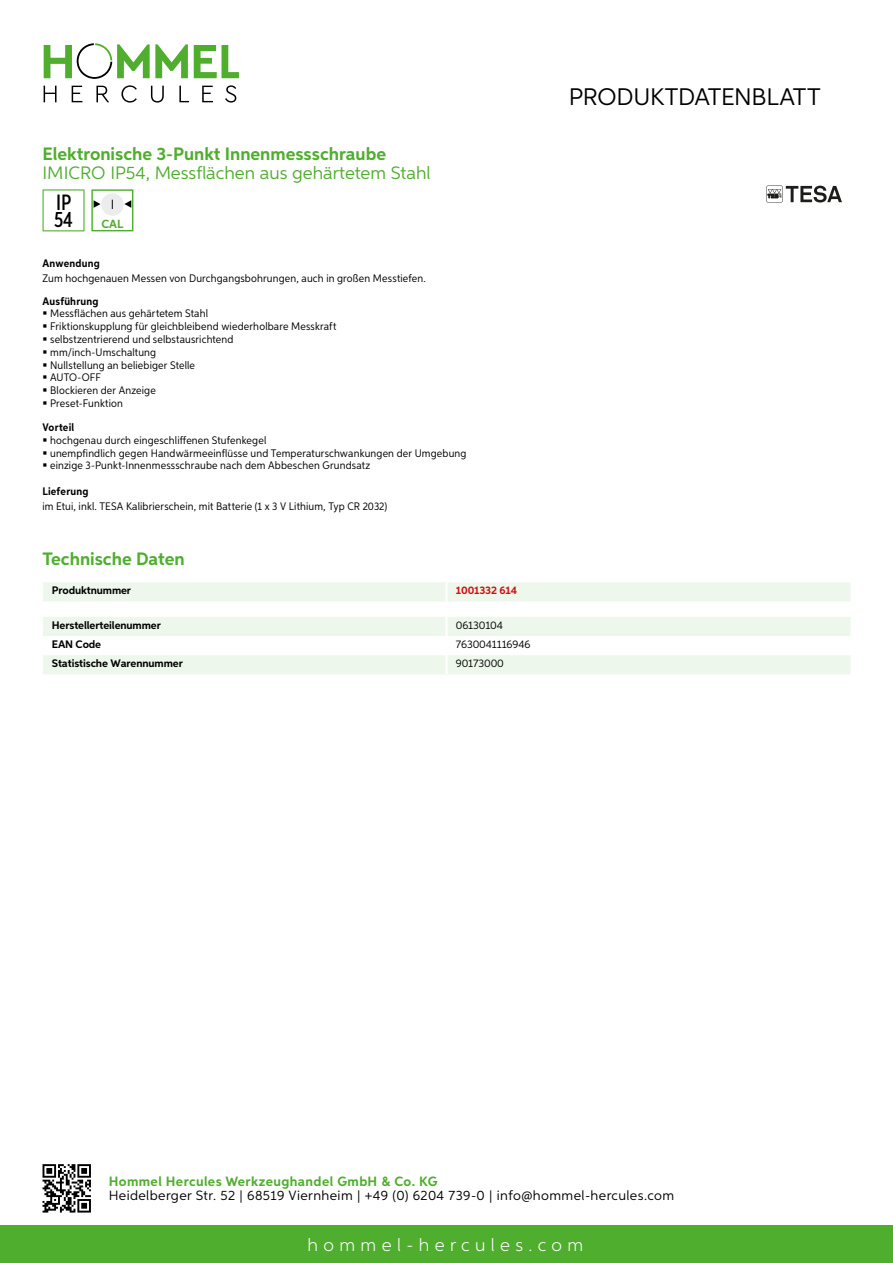
<style>
.page{position:relative;width:893px;height:1263px;background:#fff}
.page>*{position:absolute;margin:0;border:0;box-sizing:border-box;transform-origin:0 0}
.t1{font:24px "Aspira";letter-spacing:-.01em;color:#000}
.t2{font:500 22.2px/17.9px "Aspira XX Nar";color:#000}
.t3{font:700 18px "Aspira";color:#50ae2f}
.t4{font:18px "Aspira";color:#50ae2f}
.t5{font:300 18px "Aspira";letter-spacing:.3em;color:#fff}
.t6{font:13.5px "Aspira";letter-spacing:.03em;color:#000}
.t7{font:700 13.5px "Aspira";letter-spacing:.03em;color:#50ae2f}
.t8{font:13.35px "Aspira";color:#000}
.t9{font:700 11.85px "Aspira";color:#50ae2f}
.t10{font:10.95px/12.8px "Aspira Nar";letter-spacing:.015em;color:#000}
.t11{font:700 10.95px "Aspira";letter-spacing:-.01em;color:#000}
.t12{font:700 10.95px "Aspira Nar";letter-spacing:.02em;color:#000}
.t13{font:10.95px "Aspira";letter-spacing:-.01em;color:#000}
.t14{font:700 10.95px "Aspira";letter-spacing:-.01em;color:#cd1013}
</style>
<div class="page">
<div style="left:0;top:1226px;width:893px;height:37px;background:#50ae2f"></div>
<svg style="left:43px;top:1164px;width:48px;height:48px"></svg>
<svg style="left:194px;top:45px;width:45px;height:33px"></svg>
<svg style="left:44px;top:43px;width:144px;height:36px"></svg>
<svg style="left:44px;top:86px;width:13px;height:16px"></svg>
<svg style="left:72px;top:86px;width:10px;height:16px"></svg>
<svg style="left:96px;top:86px;width:13px;height:16px"></svg>
<svg style="left:121px;top:85px;width:16px;height:18px"></svg>
<svg style="left:151px;top:86px;width:13px;height:17px"></svg>
<svg style="left:179px;top:86px;width:10px;height:16px"></svg>
<svg style="left:202px;top:86px;width:11px;height:16px"></svg>
<svg style="left:225px;top:85px;width:11px;height:18px"></svg>
<div style="left:43px;top:582px;width:807px;height:19px;background:#eef7eb"></div>
<hr style="left:445px;top:582px;width:3px;height:19px;background:#fff">
<svg style="left:43px;top:617px;width:807px;height:57px"></svg>
<hr style="left:445px;top:655px;width:3px;height:19px;background:#fff">
<svg style="left:43px;top:189px;width:42px;height:42px"></svg>
<div style="left:91px;top:189px;width:42px;height:42px;border:1px solid #50ae2f"></div>
<div style="left:101px;top:193px;width:23px;height:23px;background:#ececec;border-radius:50%"></div>
<svg style="left:124px;top:200px;width:7px;height:8px"></svg>
<svg style="left:94px;top:200px;width:6px;height:8px"></svg>
<svg style="left:766px;top:185px;width:76px;height:18px"></svg>
<h3 class="t3" style="left:43px;top:142px;width:345px">Elektronische 3-Punkt Innenmessschraube</h3>
<h3 class="t4" style="left:43px;top:162px;width:390px">IMICRO IP54, Messflächen aus gehärtetem Stahl</h3>
<h2 class="t2" style="left:54px;top:193px;width:20px">IP<br>54</h2>
<p class="t8" style="left:111px;top:196px;width:5px">I</p>
<p class="t9" style="left:101px;top:216px;width:23px">CAL</p>
<p class="t12" style="left:43px;top:257px;width:59px">Anwendung</p>
<p class="t10" style="left:43px;top:272px;width:385px">Zum hochgenauen Messen von Durchgangsbohrungen, auch in großen Messtiefen.</p>
<p class="t12" style="left:43px;top:294px;width:58px">Ausführung</p>
<p class="t10" style="left:50px;top:307px;width:288px">Messflächen aus gehärtetem Stahl<br>Friktionskupplung für gleichbleibend wiederholbare Messkraft selbstzentrierend und selbstausrichtend mm/inch-Umschaltung<br>Nullstellung an beliebiger Stelle<br>AUTO-OFF<br>Blockieren der Anzeige<br>Preset-Funktion</p>
<p class="t12" style="left:43px;top:421px;width:33px">Vorteil</p>
<p class="t10" style="left:50px;top:434px;width:418px">hochgenau durch eingeschliffenen Stufenkegel<br>unempfindlich gegen Handwärmeeinflüsse und Temperaturschwankungen der Umgebung einzige 3-Punkt-Innenmessschraube nach dem Abbeschen Grundsatz</p>
<p class="t12" style="left:43px;top:484px;width:47px">Lieferung</p>
<p class="t10" style="left:43px;top:499px;width:346px">im Etui, inkl. TESA Kalibrierschein, mit Batterie (1 x 3 V Lithium, Typ CR 2032)</p>
<h3 class="t3" style="left:43px;top:548px;width:144px">Technische Daten</h3>
<p class="t11" style="left:52px;top:584px;width:81px">Produktnummer</p>
<p class="t14" style="left:456px;top:584px;width:63px">1001332 614</p>
<p class="t11" style="left:52px;top:618px;width:111px">Herstellerteilenummer</p>
<p class="t13" style="left:456px;top:618px;width:49px">06130104</p>
<p class="t11" style="left:52px;top:637px;width:51px">EAN Code</p>
<p class="t13" style="left:456px;top:637px;width:76px">7630041116946</p>
<p class="t11" style="left:52px;top:657px;width:132px">Statistische Warennummer</p>
<p class="t13" style="left:456px;top:657px;width:50px">90173000</p>
<h1 class="t1" style="left:569px;top:82px;width:253px">Produktdatenblatt</h1>
<p class="t7" style="left:109px;top:1172px;width:330px">Hommel Hercules Werkzeughandel GmbH &amp; Co. KG</p>
<p class="t6" style="left:109px;top:1187px;width:567px">Heidelberger Str. 52 | 68519 Viernheim | +49 (0) 6204 739-0 | info@hommel-hercules.com</p>
<h3 class="t5" style="left:307px;top:1234px;width:277px">hommel-hercules.com</h3>
</div>
